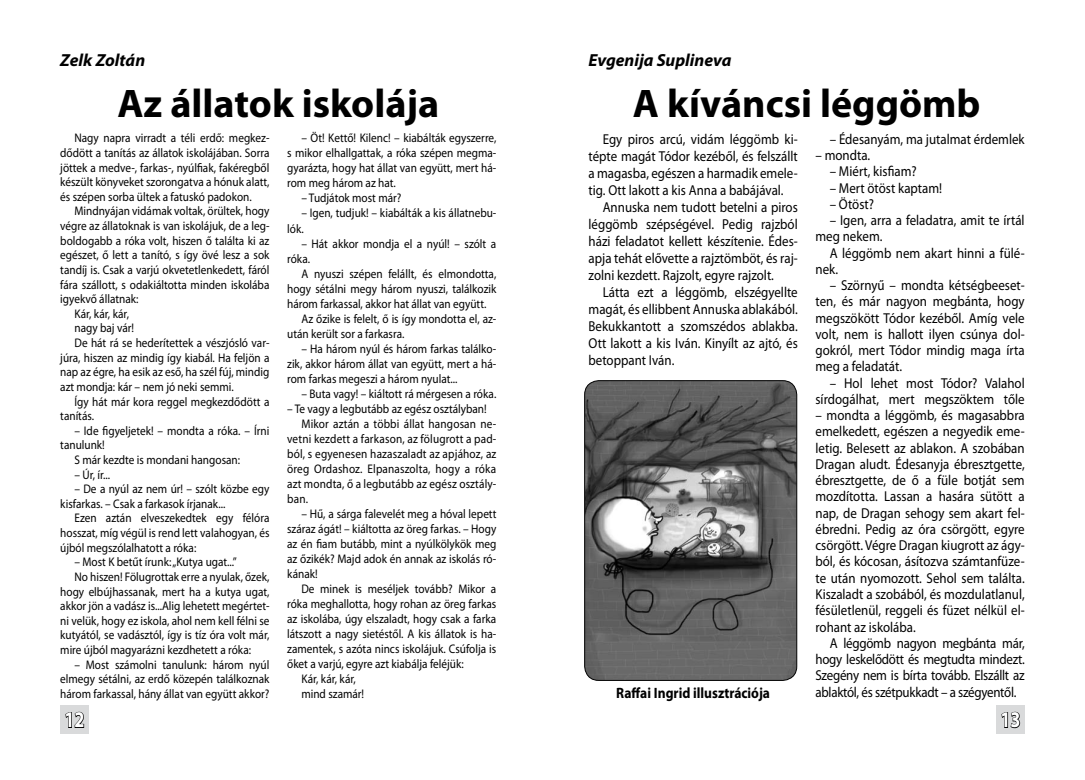
<style>
.page{position:relative;width:1085px;height:780px;background:#fff}
.page>*{position:absolute;margin:0;border:0;box-sizing:border-box;transform-origin:0 0}
.t1{font:700 40px "Myriad Pro";color:#000}
.t2{font:700 22.5px "Myriad Pro";color:#fff;scale:.8 1}
.t3{font:italic 700 17.5px "Myriad Pro";color:#000}
.t4{font:700 15px "Myriad Pro";color:#000;scale:.9 1}
.t5{font:14.38px/16.2px "Myriad Pro";color:#000;text-align:justify;scale:.9 1}
.t6{font:14.38px "Myriad Pro";letter-spacing:-.02em;color:#000;scale:.9 1}
.t7{font:12.5px/15px "Myriad Pro";color:#000;text-align:justify;scale:.9 1}
</style>
<div class="page">
<div style="left:60px;top:705px;width:29px;height:28px;background:#d9dadb"></div>
<svg style="left:65px;top:711px;width:20px;height:17px"></svg>
<div style="left:996px;top:705px;width:28px;height:28px;background:#d9dadb"></div>
<svg style="left:1001px;top:711px;width:19px;height:17px"></svg>
<img style="left:584px;top:380px;width:212px;height:300px;border-radius:14px">
<div style="left:584px;top:380px;width:213px;height:300px;border:1px solid #000;border-radius:14px"></div>
<h3 class="t3" style="left:60px;top:49px;width:86px">Zelk Zoltán</h3>
<h1 class="t1" style="left:117px;top:77px;width:323px">Az állatok iskolája</h1>
<p class="t7" style="left:60px;top:131px;width:234px;line-height:14.6px;text-indent:14px">Nagy napra virradt a téli erdő: megkez&shy;dődött a tanítás az állatok iskolájában. Sorra jöttek a medve-, farkas-, nyúlfiak, fakéregből készült könyveket szorongatva a hónuk alatt, és szépen sorba ültek a fatuskó padokon.</p>
<p class="t7" style="left:74px;top:203px;width:218px">Mindnyájan vidámak voltak, örültek, hogy</p>
<p class="t7" style="left:60px;top:218px;width:234px">végre az állatoknak is van iskolájuk, de a leg-</p>
<p class="t7" style="left:60px;top:233px;width:234px">boldogabb a róka volt, hiszen ő találta ki az</p>
<p class="t7" style="left:60px;top:247px;width:234px">egészet, ő lett a tanító, s így övé lesz a sok</p>
<p class="t7" style="left:60px;top:262px;width:234px">tandíj is. Csak a varjú okvetetlenkedett, fáról</p>
<p class="t7" style="left:60px;top:276px;width:234px">fára szállott, s odakiáltotta minden iskolába</p>
<p class="t7" style="left:60px;top:291px;width:88px">igyekvő állatnak:</p>
<p class="t7" style="left:74px;top:306px;width:62px">Kár, kár, kár,</p>
<p class="t7" style="left:74px;top:320px;width:68px">nagy baj vár!</p>
<p class="t7" style="left:74px;top:335px;width:218px">De hát rá se hederítettek a vészjósló var-</p>
<p class="t7" style="left:60px;top:350px;width:234px">júra, hiszen az mindig így kiabál. Ha feljön a</p>
<p class="t7" style="left:60px;top:364px;width:234px">nap az égre, ha esik az eső, ha szél fúj, mindig</p>
<p class="t7" style="left:60px;top:379px;width:194px">azt mondja: kár – nem jó neki semmi.</p>
<p class="t7" style="left:74px;top:393px;width:218px">Így hát már kora reggel megkezdődött a</p>
<p class="t7" style="left:60px;top:408px;width:39px">tanítás.</p>
<p class="t7" style="left:74px;top:423px;width:218px">– Ide figyeljetek! – mondta a róka. – Írni</p>
<p class="t7" style="left:60px;top:437px;width:51px">tanulunk!</p>
<p class="t7" style="left:74px;top:452px;width:186px">S már kezdte is mondani hangosan:</p>
<p class="t7" style="left:74px;top:466px;width:41px">– Úr, ír...</p>
<p class="t7" style="left:60px;top:481px;width:234px;line-height:14.6px;text-indent:14px">– De a nyúl az nem úr! – szólt közbe egy kisfarkas. – Csak a farkasok írjanak...</p>
<p class="t7" style="left:60px;top:510px;width:234px;line-height:14.6px;text-indent:14px">Ezen aztán elveszekedtek egy félóra hosszat, míg végül is rend lett valahogyan, és újból megszólalhatott a róka:</p>
<p class="t7" style="left:74px;top:554px;width:182px">– Most K betűt írunk: „Kutya ugat...”</p>
<p class="t7" style="left:74px;top:569px;width:218px">No hiszen! Fölugrottak erre a nyulak, őzek,</p>
<p class="t7" style="left:60px;top:583px;width:234px">hogy elbújhassanak, mert ha a kutya ugat,</p>
<p class="t7" style="left:60px;top:598px;width:234px">akkor jön a vadász is...Alig lehetett megértet-</p>
<p class="t7" style="left:60px;top:613px;width:234px">ni velük, hogy ez iskola, ahol nem kell félni se</p>
<p class="t7" style="left:60px;top:627px;width:234px">kutyától, se vadásztól, így is tíz óra volt már,</p>
<p class="t7" style="left:60px;top:642px;width:214px">mire újból magyarázni kezdhetett a róka:</p>
<p class="t7" style="left:60px;top:656px;width:234px;text-indent:14px">– Most számolni tanulunk: három nyúl elmegy sétálni, az erdő közepén találkoznak három farkassal, hány állat van együtt akkor?</p>
<p class="t7" style="left:287px;top:130px;width:234px;text-indent:14px">– Öt! Kettő! Kilenc! – kiabálták egyszerre, s mikor elhallgattak, a róka szépen megma&shy;gyarázta, hogy hat állat van együtt, mert há&shy;rom meg három az hat.</p>
<p class="t7" style="left:301px;top:190px;width:113px">– Tudjátok most már?</p>
<p class="t7" style="left:287px;top:205px;width:234px;text-indent:14px">– Igen, tudjuk! – kiabálták a kis állatnebu&shy;lók.</p>
<p class="t7" style="left:287px;top:236px;width:234px;text-indent:14px">– Hát akkor mondja el a nyúl! – szólt a róka.</p>
<p class="t7" style="left:301px;top:266px;width:218px">A nyuszi szépen felállt, és elmondotta,</p>
<p class="t7" style="left:287px;top:281px;width:234px">hogy sétálni megy három nyuszi, találkozik</p>
<p class="t7" style="left:287px;top:296px;width:223px">három farkassal, akkor hat állat van együtt.</p>
<p class="t7" style="left:301px;top:311px;width:218px">Az őzike is felelt, ő is így mondotta el, az-</p>
<p class="t7" style="left:287px;top:326px;width:132px">után került sor a farkasra.</p>
<p class="t7" style="left:287px;top:341px;width:234px;text-indent:14px">– Ha három nyúl és három farkas találko&shy;zik, akkor három állat van együtt, mert a há&shy;rom farkas megeszi a három nyulat...</p>
<p class="t7" style="left:301px;top:386px;width:218px">– Buta vagy! – kiáltott rá mérgesen a róka.</p>
<p class="t7" style="left:287px;top:401px;width:223px">– Te vagy a legbutább az egész osztályban!</p>
<p class="t7" style="left:301px;top:416px;width:218px">Mikor aztán a többi állat hangosan ne-</p>
<p class="t7" style="left:287px;top:431px;width:234px">vetni kezdett a farkason, az fölugrott a pad-</p>
<p class="t7" style="left:287px;top:446px;width:234px">ból, s egyenesen hazaszaladt az apjához, az</p>
<p class="t7" style="left:287px;top:461px;width:234px">öreg Ordashoz. Elpanaszolta, hogy a róka</p>
<p class="t7" style="left:287px;top:476px;width:234px">azt mondta, ő a legbutább az egész osztály-</p>
<p class="t7" style="left:287px;top:491px;width:25px">ban.</p>
<p class="t7" style="left:287px;top:506px;width:234px;text-indent:14px">– Hű, a sárga falevelét meg a hóval lepett száraz ágát! – kiáltotta az öreg farkas. – Hogy az én fiam butább, mint a nyúlkölykök meg az őzikék? Majd adok én annak az iskolás ró&shy;kának!</p>
<p class="t7" style="left:301px;top:581px;width:218px">De minek is meséljek tovább? Mikor a</p>
<p class="t7" style="left:287px;top:596px;width:234px">róka meghallotta, hogy rohan az öreg farkas</p>
<p class="t7" style="left:287px;top:611px;width:234px">az iskolába, úgy elszaladt, hogy csak a farka</p>
<p class="t7" style="left:287px;top:626px;width:234px">látszott a nagy sietéstől. A kis állatok is ha-</p>
<p class="t7" style="left:287px;top:641px;width:234px">zamentek, s azóta nincs iskolájuk. Csúfolja is</p>
<p class="t7" style="left:287px;top:656px;width:198px">őket a varjú, egyre azt kiabálja feléjük:</p>
<p class="t7" style="left:301px;top:671px;width:62px">Kár, kár, kár,</p>
<p class="t7" style="left:301px;top:686px;width:71px">mind szamár!</p>
<h2 class="t2" style="left:64px;top:705px;width:26px">12</h2>
<h3 class="t3" style="left:588px;top:49px;width:144px">Evgenija Suplineva</h3>
<h1 class="t1" style="left:632px;top:77px;width:349px">A kíváncsi léggömb</h1>
<p class="t5" style="left:602px;top:130px;width:218px">Egy piros arcú, vidám léggömb ki-</p>
<p class="t5" style="left:588px;top:147px;width:234px">tépte magát Tódor kezéből, és felszállt</p>
<p class="t5" style="left:588px;top:164px;width:234px">a magasba, egészen a harmadik emele-</p>
<p class="t5" style="left:588px;top:181px;width:218px">tig. Ott lakott a kis Anna a babájával.</p>
<p class="t5" style="left:602px;top:198px;width:218px">Annuska nem tudott betelni a piros</p>
<p class="t5" style="left:588px;top:215px;width:234px">léggömb szépségével. Pedig rajzból</p>
<p class="t5" style="left:588px;top:232px;width:234px">házi feladatot kellett készítenie. Édes-</p>
<p class="t5" style="left:588px;top:249px;width:234px">apja tehát elővette a rajztömböt, és raj-</p>
<p class="t5" style="left:588px;top:266px;width:207px">zolni kezdett. Rajzolt, egyre rajzolt.</p>
<p class="t5" style="left:602px;top:283px;width:218px">Látta ezt a léggömb, elszégyellte</p>
<p class="t5" style="left:588px;top:300px;width:234px">magát, és ellibbent Annuska ablakából.</p>
<p class="t5" style="left:588px;top:317px;width:234px">Bekukkantott a szomszédos ablakba.</p>
<p class="t5" style="left:588px;top:334px;width:234px">Ott lakott a kis Iván. Kinyílt az ajtó, és</p>
<p class="t5" style="left:588px;top:351px;width:97px">betoppant Iván.</p>
<p class="t5" style="left:829px;top:130px;width:218px">– Édesanyám, ma jutalmat érdemlek</p>
<p class="t5" style="left:815px;top:147px;width:62px">– mondta.</p>
<p class="t5" style="left:829px;top:163px;width:98px">– Miért, kisfiam?</p>
<p class="t5" style="left:829px;top:179px;width:126px">– Mert ötöst kaptam!</p>
<p class="t5" style="left:829px;top:195px;width:51px">– Ötöst?</p>
<p class="t5" style="left:815px;top:212px;width:234px;text-indent:14px">– Igen, arra a feladatra, amit te írtál meg nekem.</p>
<p class="t5" style="left:815px;top:244px;width:234px;text-indent:14px">A léggömb nem akart hinni a fülé&shy;nek.</p>
<p class="t5" style="left:815px;top:277px;width:234px;text-indent:14px">– Szörnyű – mondta kétségbeeset&shy;ten, és már nagyon megbánta, hogy megszökött Tódor kezéből. Amíg vele volt, nem is hallott ilyen csúnya dol&shy;gokról, mert Tódor mindig maga írta meg a feladatát.</p>
<p class="t5" style="left:815px;top:374px;width:234px;text-align:right">– Hol lehet most Tódor? Valahol sírdogálhat, mert megszöktem tőle</p>
<p class="t5" style="left:815px;top:407px;width:234px">– mondta a léggömb, és magasabbra emelkedett, egészen a negyedik eme&shy;letig. Belesett az ablakon. A szobában Dragan aludt. Édesanyja ébresztgette, ébresztgette, de ő a füle botját sem mozdította. Lassan a hasára sütött a nap, de Dragan sehogy sem akart fel&shy;ébredni. Pedig az óra csörgött, egyre csörgött. Végre Dragan kiugrott az ágy&shy;ból, és kócosan, ásítozva számtanfüze&shy;te után nyomozott. Sehol sem találta.<br>Kiszaladt a szobából, és mozdulatlanul, fésületlenül, reggeli és füzet nélkül el&shy;rohant az iskolába.</p>
<p class="t5" style="left:815px;top:634px;width:234px;text-indent:14px">A léggömb nagyon megbánta már, hogy leskelődött és megtudta mindezt.<br>Szegény nem is bírta tovább. Elszállt az</p>
<p class="t4" style="left:616px;top:683px;width:172px">Raffai Ingrid illusztrációja</p>
<p class="t6" style="left:815px;top:682px;width:225px">ablaktól, és szétpukkadt – a szégyentől.</p>
<h2 class="t2" style="left:1000px;top:705px;width:26px">13</h2>
</div>
